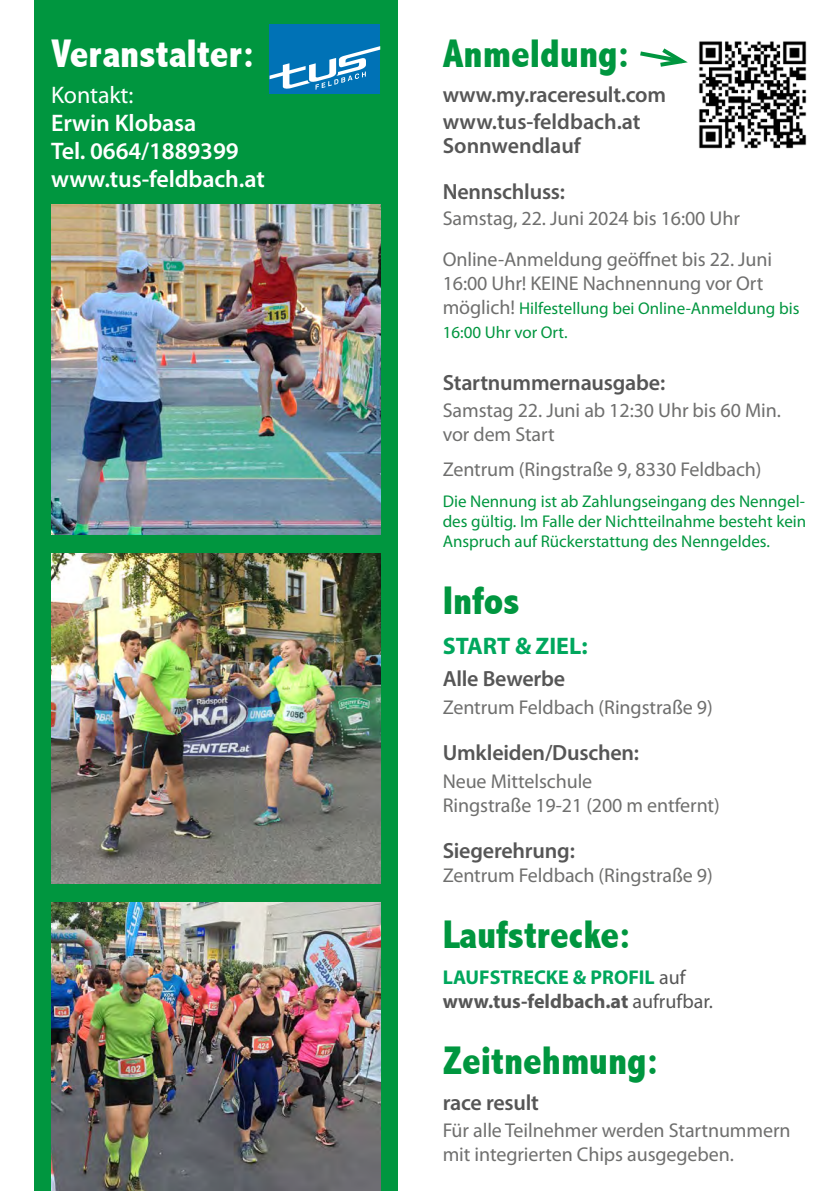
<style>
.page{position:relative;width:840px;height:1191px;background:#fff}
.page>*{position:absolute;margin:0;border:0;box-sizing:border-box;transform-origin:0 0}
.t1{font:800 condensed 40px "Abadi";color:#00963f}
.t2{font:800 condensed 40px "Abadi";color:#fff}
.t3{font:600 24px "Myriad Pro";letter-spacing:-.005em;color:#fff}
.t4{font:700 24px "Myriad Pro";color:#00a75d}
.t5{font:24px "Myriad Pro";letter-spacing:-.005em;color:#fff}
.t6{font:600 22px/24px "Myriad Pro";letter-spacing:-.01em;color:#565656}
.t7{font:20px/24px "Myriad Pro";letter-spacing:-.005em;color:#6f6f6e}
.t8{font:700 20px/24px "Myriad Pro";color:#565656}
.t9{font:17px/20px "Myriad Pro";color:#00963f}
.s1{font-size:20px;color:#6f6f6e}
.s2{color:#00a75d}
.s3{font-weight:400}
</style>
<div class="page">
<div style="left:34px;top:0;width:363px;height:1191px;background:#00963f"></div>
<img style="left:51px;top:902px;width:329px;height:289px">
<img style="left:51px;top:553px;width:329px;height:330px">
<img style="left:51px;top:205px;width:329px;height:329px">
<div style="left:269px;top:24px;width:111px;height:70px;background:#0072b6"></div>
<svg style="left:269px;top:46px;width:111px;height:44px"></svg>
<img style="left:699px;top:41px;width:108px;height:108px">
<svg style="left:640px;top:48px;width:48px;height:19px"></svg>
<p class="t2" style="left:51px;top:31px;width:205px">Veranstalter:</p>
<p class="t5" style="left:51px;top:80px;width:84px">Kontakt:</p>
<p class="t3" style="left:51px;top:107px;width:147px">Erwin Klobasa</p>
<p class="t3" style="left:51px;top:135px;width:189px">Tel. 0664/1889399</p>
<p class="t3" style="left:51px;top:163px;width:215px">www.tus-feldbach.at</p>
<p class="t1" style="left:442px;top:30px;width:188px">Anmeldung:</p>
<p class="t6" style="left:442px;top:82px;width:225px">www.my.raceresult.com</p>
<p class="t6" style="left:442px;top:109px;width:199px">www.tus-feldbach.at<br>Sonnwendlauf</p>
<p class="t6" style="left:442px;top:179px;width:124px">Nennschluss:</p>
<p class="t7" style="left:442px;top:198px;width:331px;line-height:41px">Samstag, 22. Juni 2024 bis 16:00 Uhr<br>Online-Anmeldung geöffnet bis 22. Juni</p>
<p class="t7" style="left:442px;top:271px;width:322px">16:00 Uhr! KEINE Nachnennung vor Ort</p>
<p class="t9" style="left:442px;top:296px;width:358px;line-height:24px"><span class="s1">möglich!</span> Hilfestellung bei Online-Anmeldung bis<br>16:00 Uhr vor Ort.</p>
<p class="t6" style="left:442px;top:370px;width:224px">Startnummernausgabe:</p>
<p class="t7" style="left:442px;top:398px;width:339px">Samstag 22. Juni ab 12:30 Uhr bis 60 Min. vor dem Start</p>
<p class="t7" style="left:442px;top:457px;width:320px">Zentrum (Ringstraße 9, 8330 Feldbach)</p>
<p class="t9" style="left:442px;top:491px;width:365px;text-align:justify">Die Nennung ist ab Zahlungseingang des Nenngel&shy;des gültig. Im Falle der Nichtteilnahme besteht kein Anspruch auf Rückerstattung des Nenngeldes.</p>
<p class="t1" style="left:442px;top:577px;width:79px">Infos</p>
<p class="t4" style="left:442px;top:630px;width:146px">START &amp; ZIEL:</p>
<p class="t6" style="left:442px;top:666px;width:124px">Alle Bewerbe</p>
<p class="t7" style="left:442px;top:695px;width:271px">Zentrum Feldbach (Ringstraße 9)</p>
<p class="t6" style="left:442px;top:740px;width:198px">Umkleiden/Duschen:</p>
<p class="t7" style="left:442px;top:768px;width:278px">Neue Mittelschule<br>Ringstraße 19-21 (200 m entfernt)</p>
<p class="t6" style="left:442px;top:837px;width:134px">Siegerehrung:</p>
<p class="t7" style="left:442px;top:862px;width:271px">Zentrum Feldbach (Ringstraße 9)</p>
<p class="t1" style="left:442px;top:911px;width:189px">Laufstrecke:</p>
<p class="t8" style="left:442px;top:964px;width:272px"><span class="s2">LAUFSTRECKE &amp; PROFIL</span> <span class="s3">auf </span>www.tus-feldbach.at <span class="s3">aufrufbar.</span></p>
<p class="t1" style="left:442px;top:1037px;width:217px">Zeitnehmung:</p>
<p class="t6" style="left:442px;top:1089px;width:98px">race result</p>
<p class="t7" style="left:442px;top:1117px;width:349px">Für alle Teilnehmer werden Startnummern mit integrierten Chips ausgegeben.</p>
</div>
